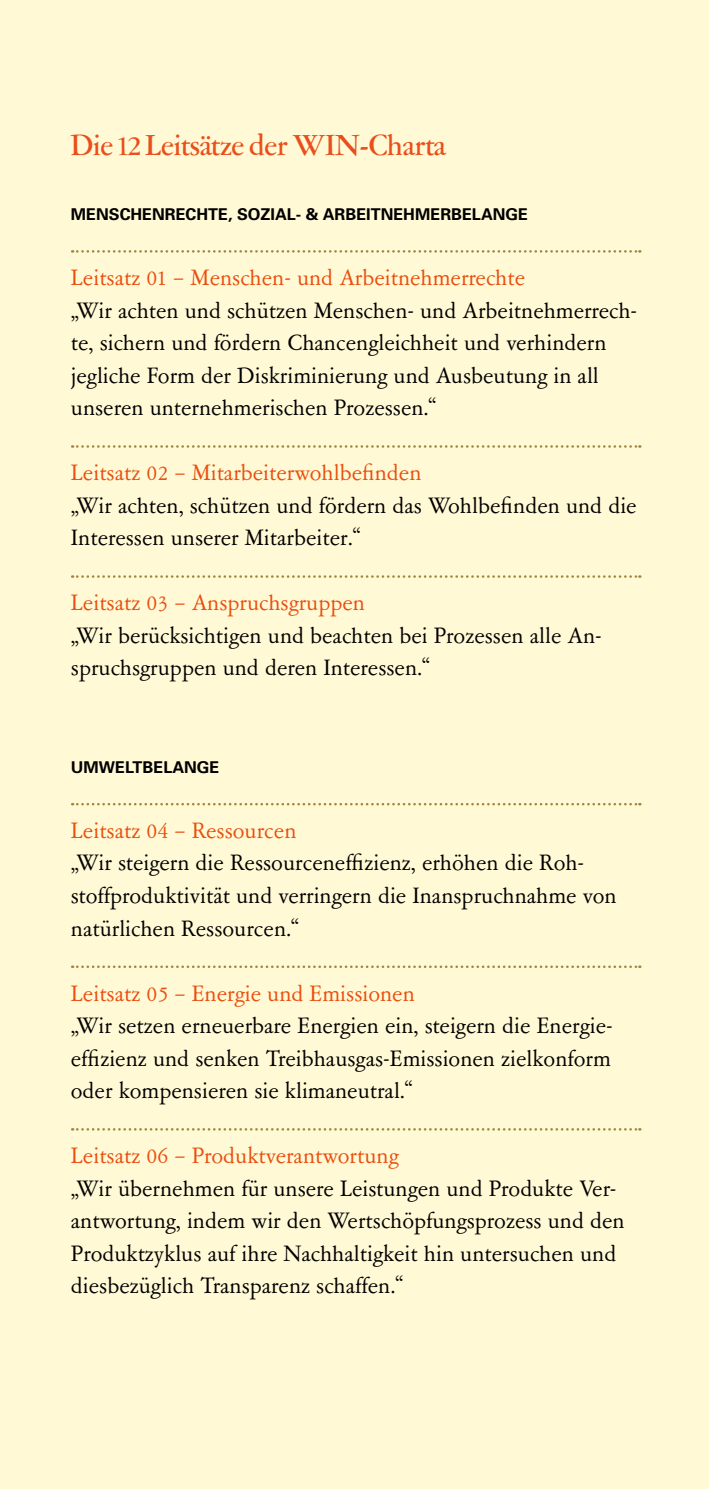
<style>
.page{position:relative;width:709px;height:1489px;background:#fff}
.page>*{position:absolute;margin:0;border:0;box-sizing:border-box;transform-origin:0 0}
.t1{font:500 32.5px "Garamont Amst SH";color:#e94e1b}
.t2{font:25px/32.5px "Garamont Amst SB";color:#000}
.t3{font:25px "Garamont Amst SB";color:#e94e0f}
.t4{font:700 16.25px "Univers";color:#000}
</style>
<div class="page">
<div style="left:0;top:0;width:709px;height:1488px;background:#fff9d5"></div>
<svg style="left:72px;top:250px;width:568px;height:3px"></svg>
<svg style="left:72px;top:445px;width:568px;height:3px"></svg>
<svg style="left:72px;top:575px;width:568px;height:3px"></svg>
<svg style="left:72px;top:803px;width:568px;height:2px"></svg>
<svg style="left:72px;top:965px;width:568px;height:3px"></svg>
<svg style="left:72px;top:1128px;width:568px;height:2px"></svg>
<h1 class="t1" style="left:71px;top:129px;width:376px">Die 12 Leitsätze der WIN-Charta</h1>
<p class="t4" style="left:71px;top:204px;width:458px">MENSCHENRECHTE, SOZIAL- &amp; ARBEITNEHMERBELANGE</p>
<p class="t3" style="left:71px;top:265px;width:456px">Leitsatz 01 – Menschen- und Arbeitnehmerrechte</p>
<p class="t2" style="left:71px;top:295px;width:568px">„Wir achten und schützen Menschen- und Arbeitnehmerrech&shy;te, sichern und fördern Chancengleichheit und verhindern jegliche Form der Diskriminierung und Ausbeutung in all unseren unternehmerischen Prozessen.“</p>
<p class="t3" style="left:71px;top:460px;width:352px">Leitsatz 02 – Mitarbeiterwohlbefinden</p>
<p class="t2" style="left:71px;top:490px;width:567px">„Wir achten, schützen und fördern das Wohlbefinden und die<br>Interessen unserer Mitarbeiter.“</p>
<p class="t3" style="left:71px;top:590px;width:296px">Leitsatz 03 – Anspruchsgruppen</p>
<p class="t2" style="left:71px;top:620px;width:532px">„Wir berücksichtigen und beachten bei Prozessen alle An&shy;spruchsgruppen und deren Interessen.“</p>
<p class="t4" style="left:71px;top:756px;width:150px">UMWELTBELANGE</p>
<p class="t3" style="left:71px;top:818px;width:227px">Leitsatz 04 – Ressourcen</p>
<p class="t2" style="left:71px;top:847px;width:547px">„Wir steigern die Ressourceneffizienz, erhöhen die Roh&shy;stoffproduktivität und verringern die Inanspruchnahme von natürlichen Ressourcen.“</p>
<p class="t3" style="left:71px;top:980px;width:345px">Leitsatz 05 – Energie und Emissionen</p>
<p class="t2" style="left:71px;top:1010px;width:543px;text-align:justify">„Wir setzen erneuerbare Energien ein, steigern die Energie&shy;effizienz und senken Treibhausgas-Emissionen zielkonform oder kompensieren sie klimaneutral.“</p>
<p class="t3" style="left:71px;top:1143px;width:329px">Leitsatz 06 – Produktverantwortung</p>
<p class="t2" style="left:71px;top:1172px;width:555px">„Wir übernehmen für unsere Leistungen und Produkte Ver&shy;antwortung, indem wir den Wertschöpfungsprozess und den Produktzyklus auf ihre Nachhaltigkeit hin untersuchen und diesbezüglich Transparenz schaffen.“</p>
</div>
